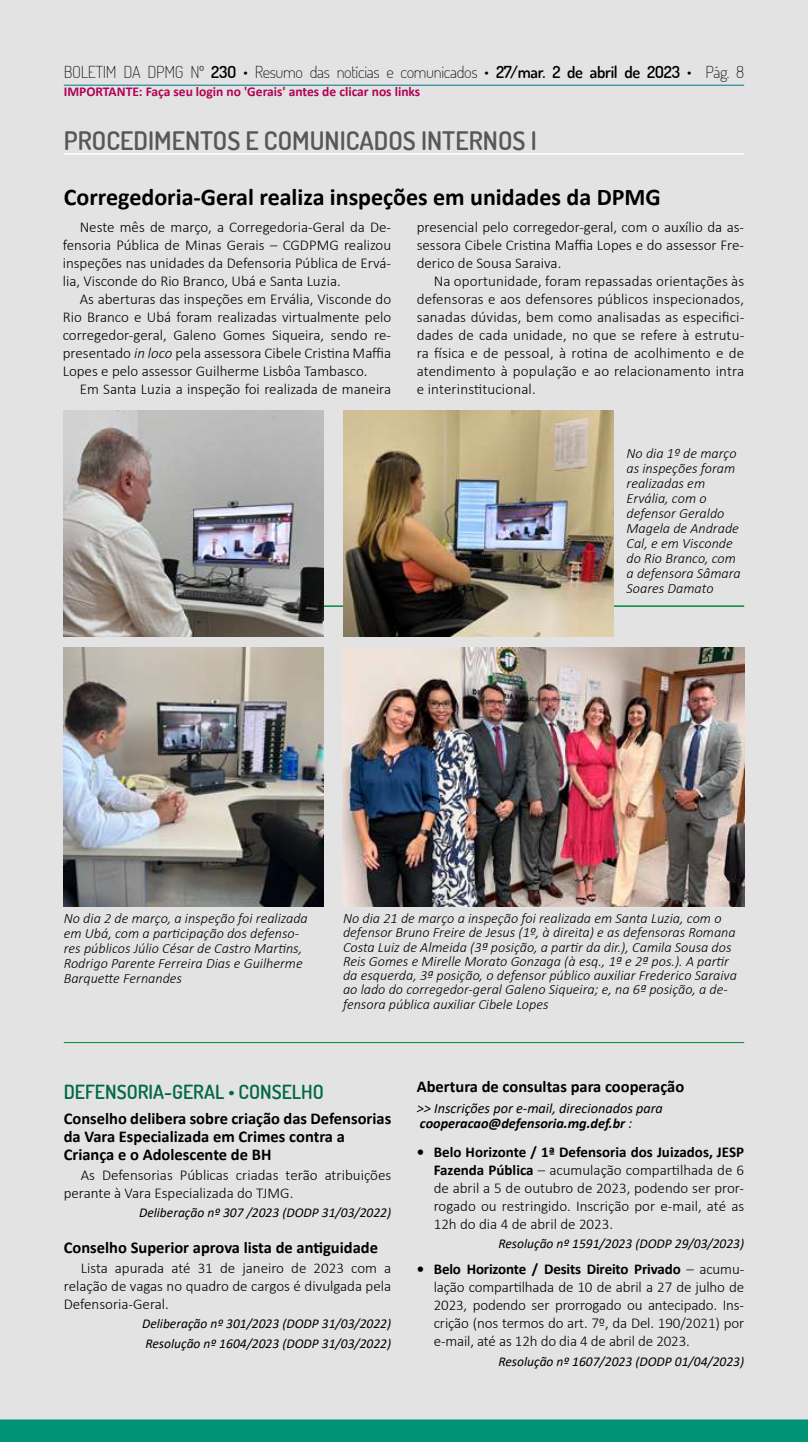
<style>
.page{position:relative;width:808px;height:1442px;background:#fff}
.page>*{position:absolute;margin:0;border:0;box-sizing:border-box;transform-origin:0 0}
.t1{font:600 25.5px "Dosis";color:#575756}
.t2{font:700 24px "Calibri";color:#000}
.t3{font:600 19.5px "Dosis";color:#006a44}
.t4{font:700 16.5px/18px "Calibri";color:#000}
.t5{font:200 16.5px "Dosis";letter-spacing:-.02em;color:#000}
.t6{font:300 15px/18px "Calibri";color:#000;text-align:justify}
.t7{font:italic 300 14.25px/15px "Calibri";color:#000}
.t8{font:italic 14.25px/15px "Calibri";color:#000}
.t9{font:italic 13.5px/19.2px "Calibri";color:#000}
.t10{font:700 13.5px "Calibri";color:#b00254}
.s1{font-weight:600}
.s2{font-style:italic}
.s3{font-weight:700}
</style>
<div class="page">
<div style="left:0;top:0;width:808px;height:1419px;background:#e3e3e3"></div>
<div style="left:0;top:1419px;width:808px;height:22px;background:#009375"></div>
<hr style="left:64px;top:85px;width:680px;height:1px;background:#00768a">
<hr style="left:289px;top:605px;width:455px;height:2px;background:#008739">
<hr style="left:64px;top:153px;width:680px;height:2px;background:#fff">
<img style="left:64px;top:410px;width:259px;height:226px">
<img style="left:342px;top:648px;width:402px;height:258px">
<img style="left:64px;top:648px;width:259px;height:258px">
<img style="left:343px;top:410px;width:271px;height:226px">
<hr style="left:64px;top:1042px;width:680px;height:1px;background:#008739">
<p class="t5" style="left:64px;top:61px;width:682px">BOLETIM DA DPMG Nº <span class="s1">23O</span> • Resumo das notícias e comunicados • <span class="s1">27/mar. 2 de abril de 2O23</span> • Pág. 8</p>
<p class="t10" style="left:64px;top:81px;width:358px">IMPORTANTE: Faça seu login no 'Gerais' antes de clicar nos links</p>
<h1 class="t1" style="left:64px;top:124px;width:474px">PROCEDIMENTOS E COMUNICADOS INTERNOS I</h1>
<h2 class="t2" style="left:64px;top:180px;width:599px">Corregedoria-Geral realiza inspeções em unidades da DPMG</h2>
<p class="t6" style="left:417px;top:218px;width:329px">presencial pelo corregedor-geral, com o auxílio da as&shy;sessora Cibele Cristina Maffia Lopes e do assessor Fre&shy;derico de Sousa Saraiva.</p>
<p class="t6" style="left:417px;top:272px;width:329px;text-indent:17px">Na oportunidade, foram repassadas orientações às defensoras e aos defensores públicos inspecionados, sanadas dúvidas, bem como analisadas as especifici&shy;dades de cada unidade, no que se refere à estrutu&shy;ra física e de pessoal, à rotina de acolhimento e de atendimento à população e ao relacionamento intra e interinstitucional.</p>
<p class="t6" style="left:63px;top:218px;width:330px;text-indent:17px">Neste mês de março, a Corregedoria-Geral da De&shy;fensoria Pública de Minas Gerais – CGDPMG realizou inspeções nas unidades da Defensoria Pública de Ervá&shy;lia, Visconde do Rio Branco, Ubá e Santa Luzia.</p>
<p class="t6" style="left:63px;top:290px;width:330px;text-indent:17px">As aberturas das inspeções em Ervália, Visconde do Rio Branco e Ubá foram realizadas virtualmente pelo corregedor-geral, Galeno Gomes Siqueira, sendo re&shy;presentado <span class="s2">in loco</span> pela assessora Cibele Cristina Maffia Lopes e pelo assessor Guilherme Lisbôa Tambasco.</p>
<p class="t6" style="left:80px;top:380px;width:313px">Em Santa Luzia a inspeção foi realizada de maneira</p>
<p class="t7" style="left:626px;top:446px;width:116px">No dia 1º de março as inspeções foram realizadas em<br>Ervália, com o defensor Geraldo<br>Magela de Andrade<br>Cal, e em Visconde do Rio Branco, com a defensora Sâmara<br>Soares Damato</p>
<p class="t7" style="left:64px;top:910px;width:246px">No dia 2 de março, a inspeção foi realizada em Ubá, com a participação dos defenso&shy;res públicos Júlio César de Castro Martins, Rodrigo Parente Ferreira Dias e Guilherme Barquette Fernandes</p>
<p class="t7" style="left:343px;top:911px;width:395px;line-height:14.2px">No dia 21 de março a inspeção foi realizada em Santa Luzia, com o defensor Bruno Freire de Jesus (1º, à direita) e as defensoras Romana Costa Luiz de Almeida (3ª posição, a partir da dir.), Camila Sousa dos Reis Gomes e Mirelle Morato Gonzaga (à esq., 1ª e 2ª pos.). A partir da esquerda, 3ª posição, o defensor público auxiliar Frederico Saraiva ao lado do corregedor-geral Galeno Siqueira; e, na 6ª posição, a de&shy;fensora pública auxiliar Cibele Lopes</p>
<h3 class="t3" style="left:64px;top:1079px;width:261px">DEFENSORIA-GERAL • CONSELHO</h3>
<p class="t4" style="left:64px;top:1108px;width:329px">Conselho delibera sobre criação das Defensorias da Vara Especializada em Crimes contra a<br>Criança e o Adolescente de BH</p>
<p class="t6" style="left:64px;top:1165px;width:329px;text-indent:17px">As Defensorias Públicas criadas terão atribuições perante à Vara Especializada do TJMG.</p>
<p class="t9" style="left:139px;top:1202px;width:254px">Deliberação nº 307 /2023 (DODP 31/03/2022)</p>
<p class="t4" style="left:64px;top:1238px;width:316px">Conselho Superior aprova lista de antiguidade</p>
<p class="t6" style="left:64px;top:1259px;width:329px;text-indent:17px">Lista apurada até 31 de janeiro de 2023 com a relação de vagas no quadro de cargos é divulgada pela Defensoria-Geral.</p>
<p class="t9" style="left:142px;top:1313px;width:251px">Deliberação nº 301/2023 (DODP 31/03/2022)<br>Resolução nº 1604/2023 (DODP 31/03/2022)</p>
<p class="t4" style="left:417px;top:1076px;width:269px">Abertura de consultas para cooperação</p>
<p class="t8" style="left:417px;top:1100px;width:248px">&gt;&gt; Inscrições por e-mail, direcionados para <span class="s3">cooperacao@defensoria.mg.def.br</span> :</p>
<p class="t6" style="left:434px;top:1142px;width:312px;text-indent:-17px"><span class="s3">• Belo Horizonte / 1ª Defensoria dos Juizados, JESP Fazenda Pública</span> – acumulação compartilhada de 6 de abril a 5 de outubro de 2023, podendo ser pror&shy;rogado ou restringido. Inscrição por e-mail, até as 12h do dia 4 de abril de 2023.</p>
<p class="t9" style="left:498px;top:1233px;width:247px">Resolução nº 1591/2023 (DODP 29/03/2023)</p>
<p class="t6" style="left:434px;top:1260px;width:312px;text-indent:-17px"><span class="s3">• Belo Horizonte / Desits Direito Privado</span> – acumu&shy;lação compartilhada de 10 de abril a 27 de julho de 2023, podendo ser prorrogado ou antecipado. Ins&shy;crição (nos termos do art. 7º, da Del. 190/2021) por e-mail, até as 12h do dia 4 de abril de 2023.</p>
<p class="t9" style="left:498px;top:1350px;width:247px">Resolução nº 1607/2023 (DODP 01/04/2023)</p>
</div>
